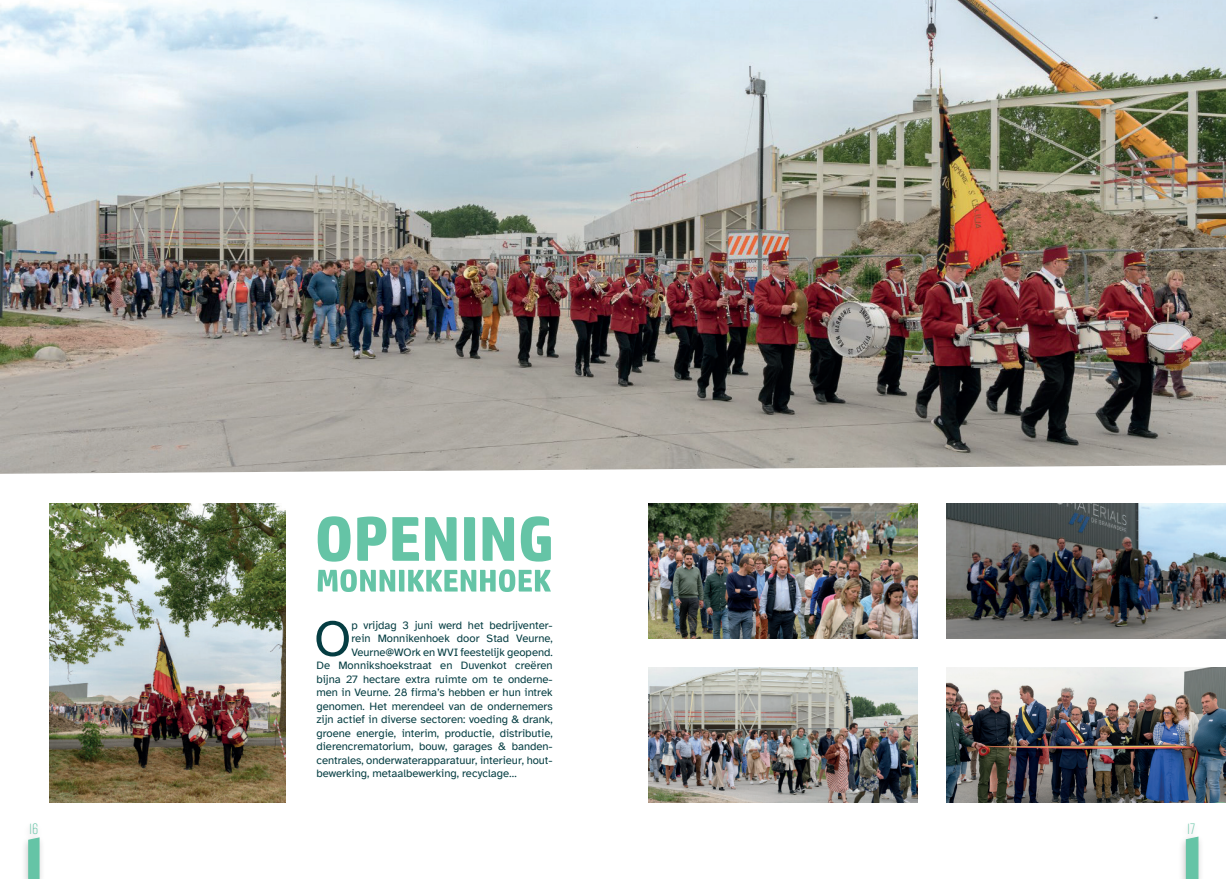
<style>
.page{position:relative;width:1226px;height:879px;background:#fff}
.page>*{position:absolute;margin:0;border:0;box-sizing:border-box;transform-origin:0 0}
.t1{font:51.62px "Atkinson Hyperlegible";color:#053d42}
.t2{font:300 15px "Rift";color:#65c4a6}
.t3{font:11.25px "Atkinson Hyperlegible";color:#053d42}
</style>
<div class="page">
<img style="left:0;top:0;width:1226px;height:474px">
<img style="left:946px;top:504px;width:280px;height:134px">
<img style="left:946px;top:668px;width:280px;height:134px">
<img style="left:49px;top:504px;width:237px;height:298px">
<img style="left:648px;top:504px;width:269px;height:134px">
<img style="left:648px;top:668px;width:269px;height:134px">
<svg style="left:318px;top:569px;width:233px;height:23px"></svg>
<svg style="left:318px;top:516px;width:33px;height:46px"></svg>
<svg style="left:357px;top:516px;width:29px;height:45px"></svg>
<svg style="left:392px;top:517px;width:27px;height:44px"></svg>
<svg style="left:425px;top:517px;width:32px;height:44px"></svg>
<svg style="left:464px;top:517px;width:11px;height:44px"></svg>
<svg style="left:483px;top:517px;width:31px;height:44px"></svg>
<svg style="left:521px;top:516px;width:30px;height:45px"></svg>
<div style="left:20px;top:834px;width:26px;height:45px;background:#231f20;opacity:.25"></div>
<svg style="left:28px;top:837px;width:12px;height:42px"></svg>
<div style="left:1178px;top:834px;width:26px;height:45px;background:#231f20;opacity:.25"></div>
<svg style="left:1185px;top:836px;width:14px;height:43px"></svg>
<p class="t1" style="left:314px;top:610px;width:39px">O</p>
<p class="t3" style="left:351px;top:619px;width:203px">p vrijdag 3 juni werd het bedrijventer-</p>
<p class="t3" style="left:351px;top:632px;width:203px">rein Monnikenhoek door Stad Veurne,</p>
<p class="t3" style="left:351px;top:646px;width:203px">Veurne@WOrk en WVI feestelijk geopend.</p>
<p class="t3" style="left:316px;top:659px;width:238px">De Monnikshoekstraat en Duvenkot creëren</p>
<p class="t3" style="left:316px;top:673px;width:238px">bijna 27 hectare extra ruimte om te onderne-</p>
<p class="t3" style="left:316px;top:686px;width:238px">men in Veurne. 28 firma’s hebben er hun intrek</p>
<p class="t3" style="left:316px;top:700px;width:238px">genomen. Het merendeel van de ondernemers</p>
<p class="t3" style="left:316px;top:713px;width:238px">zijn actief in diverse sectoren: voeding &amp; drank,</p>
<p class="t3" style="left:316px;top:727px;width:238px">groene energie, interim, productie, distributie,</p>
<p class="t3" style="left:316px;top:740px;width:238px">dierencrematorium, bouw, garages &amp; banden-</p>
<p class="t3" style="left:316px;top:754px;width:238px">centrales, onderwaterapparatuur, interieur, hout-</p>
<p class="t3" style="left:316px;top:767px;width:202px">bewerking, metaalbewerking, recyclage…</p>
<h2 class="t2" style="left:29px;top:818px;width:11px">16</h2>
<h2 class="t2" style="left:1187px;top:818px;width:10px">17</h2>
</div>
